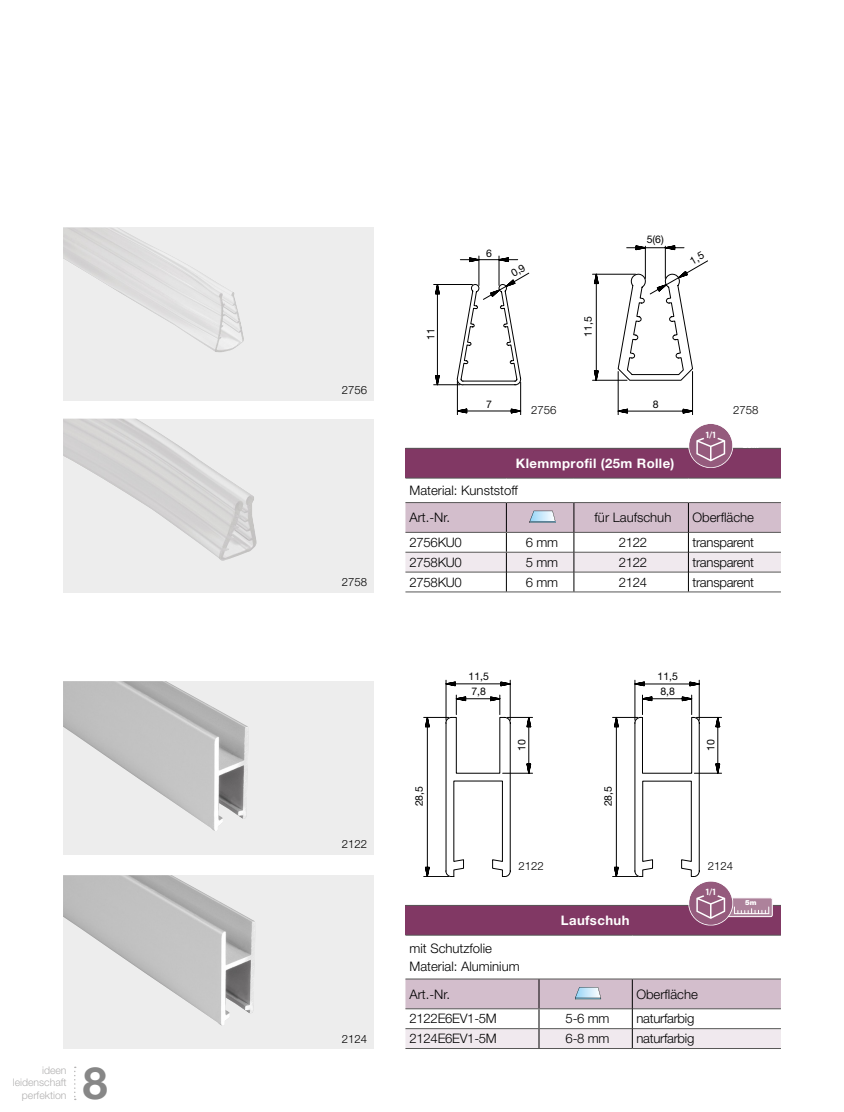
<style>
.page{position:relative;width:844px;height:1112px;background:#fff}
.page>*{position:absolute;margin:0;border:0;box-sizing:border-box;transform-origin:0 0}
.t1{font:700 44.45px "Helvetica Neue LT Pro";color:#878787}
.t2{font:300 13.12px "Helvetica Neue LT Pro";letter-spacing:-.02em;color:#000}
.t3{font:300 13.12px/27.1px "Helvetica Neue LT Pro";color:#000}
.t4{font:700 13.12px "Helvetica Neue LT Pro";letter-spacing:.03em;color:#fff}
.t5{font:300 11.38px "Helvetica Neue LT Pro";color:#000}
.t6{font:10.5px/14.9px "Helvetica Neue";color:#000}
.t7{font:300 10.5px/12.2px "Helvetica Neue LT Pro";color:#b3b2b2;text-align:right}
.t8{font:700 condensed 9.62px "Myriad Pro";color:#fff}
.t9{font:900 7px "Helvetica Neue LT Pro";color:#fff}
</style>
<div class="page">
<div style="left:63px;top:227px;width:311px;height:174px;background:#ededed"></div>
<img style="left:63px;top:227px;width:181px;height:125px">
<div style="left:63px;top:681px;width:311px;height:173px;background:#ededed"></div>
<img style="left:63px;top:681px;width:185px;height:150px">
<div style="left:63px;top:418px;width:311px;height:174px;background:#ededed"></div>
<img style="left:63px;top:418px;width:195px;height:143px">
<div style="left:63px;top:875px;width:311px;height:173px;background:#ededed"></div>
<img style="left:63px;top:875px;width:192px;height:150px">
<svg style="left:423px;top:679px;width:110px;height:197px"></svg>
<div style="left:405px;top:448px;width:375px;height:30px;background:#813864"></div>
<hr style="left:405px;top:448px;width:101px;height:1px;background:#575756">
<hr style="left:506px;top:448px;width:67px;height:1px;background:#575756">
<hr style="left:573px;top:448px;width:115px;height:1px;background:#575756">
<hr style="left:688px;top:448px;width:92px;height:1px;background:#575756">
<hr style="left:405px;top:477px;width:101px;height:1px;background:#575756">
<hr style="left:506px;top:477px;width:67px;height:1px;background:#575756">
<hr style="left:573px;top:477px;width:115px;height:1px;background:#575756">
<hr style="left:688px;top:477px;width:92px;height:1px;background:#575756">
<hr style="left:405px;top:591px;width:101px;height:1px;background:#575756">
<hr style="left:506px;top:591px;width:67px;height:1px;background:#575756">
<hr style="left:573px;top:591px;width:115px;height:1px;background:#575756">
<hr style="left:688px;top:591px;width:92px;height:1px;background:#575756">
<svg style="left:405px;top:502px;width:375px;height:89px"></svg>
<div style="left:405px;top:905px;width:375px;height:30px;background:#813864"></div>
<hr style="left:405px;top:904px;width:134px;height:1px;background:#575756">
<hr style="left:539px;top:904px;width:93px;height:1px;background:#575756">
<hr style="left:632px;top:904px;width:148px;height:1px;background:#575756">
<hr style="left:405px;top:934px;width:134px;height:1px;background:#575756">
<hr style="left:539px;top:934px;width:93px;height:1px;background:#575756">
<hr style="left:632px;top:934px;width:148px;height:1px;background:#575756">
<svg style="left:405px;top:978px;width:375px;height:70px"></svg>
<svg style="left:719px;top:897px;width:53px;height:19px"></svg>
<div style="left:718px;top:897px;width:54px;height:19px;border:1px solid #fff;border-radius:2px"></div>
<svg style="left:688px;top:424px;width:45px;height:44px"></svg>
<svg style="left:612px;top:679px;width:157px;height:246px"></svg>
<svg style="left:74px;top:1066px;width:2px;height:33px"></svg>
<svg style="left:433px;top:255px;width:96px;height:160px"></svg>
<svg style="left:592px;top:245px;width:115px;height:170px"></svg>
<p class="t7" style="left:13px;top:1063px;width:55px">ideen leidenschaft perfektion</p>
<h1 class="t1" style="left:83px;top:1055px;width:26px">8</h1>
<p class="t5" style="left:342px;top:383px;width:27px">2756</p>
<p class="t5" style="left:342px;top:575px;width:27px">2758</p>
<p class="t5" style="left:342px;top:836px;width:27px">2122</p>
<p class="t5" style="left:342px;top:1031px;width:27px">2124</p>
<p class="t6" style="left:423px;top:340px;width:13px;rotate:-90deg">11</p>
<p class="t6" style="left:486px;top:245px;width:7px">6</p>
<p class="t6" style="left:486px;top:396px;width:7px">7</p>
<p class="t6" style="left:580px;top:336px;width:22px;rotate:-90deg">11,5</p>
<p class="t6" style="left:646px;top:231px;width:19px">5(6)</p>
<p class="t6" style="left:652px;top:396px;width:7px">8</p>
<p class="t5" style="left:531px;top:403px;width:27px">2756</p>
<p class="t5" style="left:732px;top:403px;width:27px">2758</p>
<p class="t8" style="left:705px;top:428px;width:12px">1/1</p>
<p class="t9" style="left:742px;top:441px;width:18px">25m</p>
<p class="t4" style="left:516px;top:455px;width:160px">Klemmprofil (25m Rolle)</p>
<p class="t3" style="left:409px;top:476px;width:110px">Material: Kunststoff<br>Art.-Nr.</p>
<p class="t3" style="left:594px;top:503px;width:78px">für Laufschuh</p>
<p class="t3" style="left:692px;top:503px;width:63px">Oberfläche</p>
<p class="t2" style="left:409px;top:534px;width:54px">2756KU0</p>
<p class="t2" style="left:526px;top:534px;width:34px">6 mm</p>
<p class="t2" style="left:618px;top:534px;width:30px">2122</p>
<p class="t2" style="left:692px;top:534px;width:63px">transparent</p>
<p class="t2" style="left:409px;top:554px;width:54px">2758KU0</p>
<p class="t2" style="left:526px;top:554px;width:34px">5 mm</p>
<p class="t2" style="left:618px;top:554px;width:30px">2122</p>
<p class="t2" style="left:692px;top:554px;width:63px">transparent</p>
<p class="t2" style="left:409px;top:574px;width:54px">2758KU0</p>
<p class="t2" style="left:526px;top:574px;width:34px">6 mm</p>
<p class="t2" style="left:618px;top:574px;width:30px">2124</p>
<p class="t2" style="left:692px;top:574px;width:63px">transparent</p>
<p class="t6" style="left:411px;top:806px;width:22px;rotate:-90deg">28,5</p>
<p class="t6" style="left:468px;top:668px;width:22px">11,5<br>7,8</p>
<p class="t6" style="left:514px;top:750px;width:13px;rotate:-90deg">10</p>
<p class="t6" style="left:600px;top:806px;width:22px;rotate:-90deg">28,5</p>
<p class="t6" style="left:657px;top:668px;width:22px">11,5</p>
<p class="t6" style="left:660px;top:683px;width:16px">8,8</p>
<p class="t6" style="left:703px;top:750px;width:13px;rotate:-90deg">10</p>
<p class="t5" style="left:518px;top:858px;width:27px">2122</p>
<p class="t5" style="left:707px;top:858px;width:27px">2124</p>
<p class="t4" style="left:560px;top:912px;width:70px">Laufschuh</p>
<p class="t3" style="left:409px;top:939px;width:112px;line-height:17.5px">mit Schutzfolie<br>Material: Aluminium</p>
<p class="t2" style="left:409px;top:985px;width:42px">Art.-Nr.</p>
<p class="t3" style="left:636px;top:979px;width:63px">Oberfläche</p>
<p class="t2" style="left:409px;top:1010px;width:89px">2122E6EV1-5M</p>
<p class="t2" style="left:565px;top:1010px;width:45px">5-6 mm</p>
<p class="t2" style="left:636px;top:1010px;width:59px">naturfarbig</p>
<p class="t2" style="left:409px;top:1030px;width:89px">2124E6EV1-5M</p>
<p class="t2" style="left:565px;top:1030px;width:45px">6-8 mm</p>
<p class="t2" style="left:636px;top:1030px;width:59px">naturfarbig</p>
<p class="t8" style="left:705px;top:885px;width:12px">1/1</p>
<p class="t9" style="left:745px;top:898px;width:13px">5m</p>
</div>
